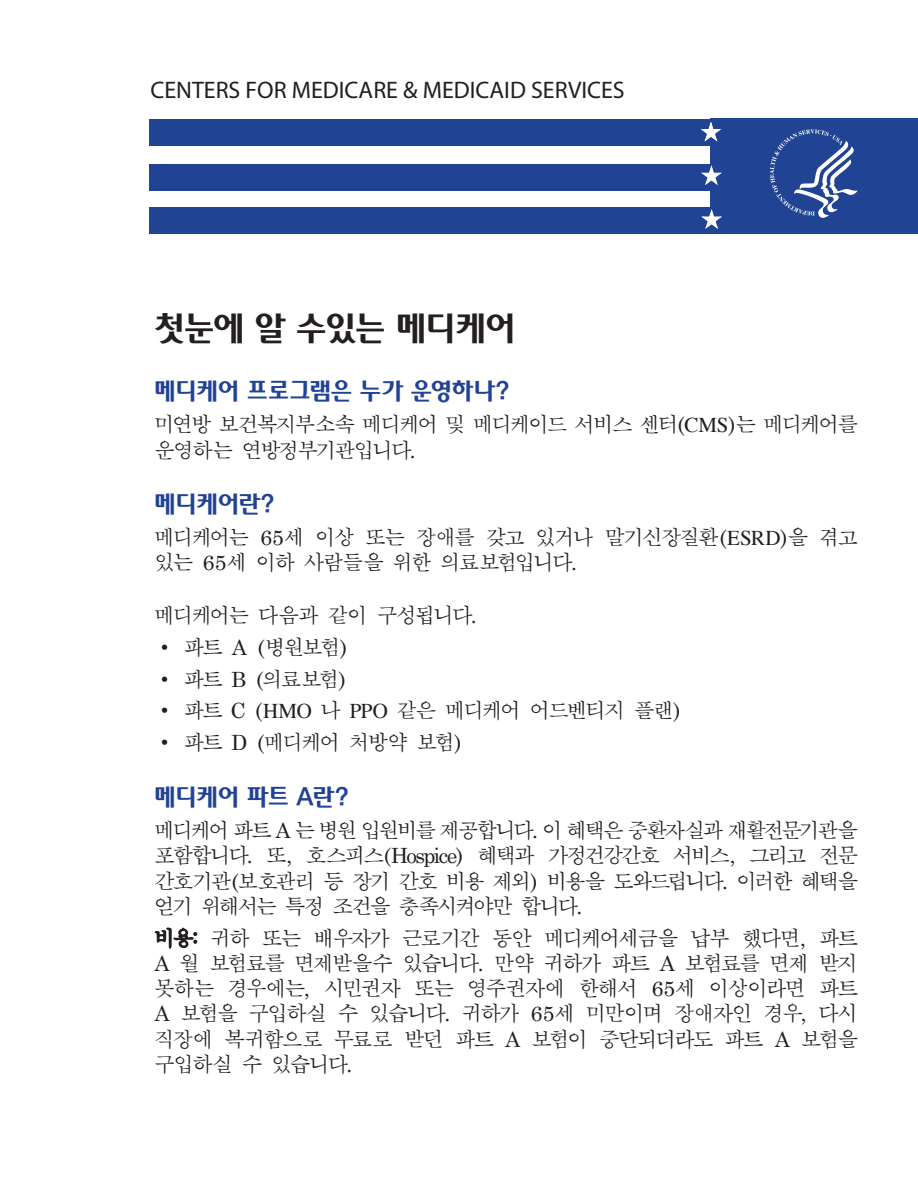
<style>
.page{position:relative;width:918px;height:1188px;background:#fff}
.page>*{position:absolute;margin:0;border:0;box-sizing:border-box;transform-origin:0 0}
.t1{font:36px "YDI2002";letter-spacing:-.035em;color:#231f20}
.t2{font:25.5px "YDI2002";letter-spacing:-.03em;color:#214393}
.t3{font:24px "Myriad";color:#231f20}
.t4{font:21px/25.2px "Apple Myungjo";letter-spacing:-.115em;color:#211d1e}
.s1{font-family:"Times"}
</style>
<div class="page">
<div style="left:149px;top:119px;width:567px;height:26px;background:#214393"></div>
<div style="left:149px;top:164px;width:567px;height:27px;background:#214393"></div>
<div style="left:149px;top:207px;width:567px;height:27px;background:#214393"></div>
<div style="left:711px;top:119px;width:207px;height:115px;background:#214393"></div>
<svg style="left:700px;top:121px;width:22px;height:21px"></svg>
<svg style="left:701px;top:165px;width:21px;height:21px"></svg>
<svg style="left:701px;top:209px;width:21px;height:20px"></svg>
<svg style="left:770px;top:129px;width:88px;height:89px"></svg>
<svg style="left:154px;top:927px;width:44px;height:22px"></svg>
<p class="t3" style="left:150px;top:78px;width:476px">CENTERS FOR MEDICARE &amp; MEDICAID SERVICES</p>
<p class="t1" style="left:154px;top:309px;width:363px">첫눈에 알 수있는 메디케어</p>
<p class="t2" style="left:154px;top:378px;width:357px">메디케어 프로그램은 누가 운영하나?</p>
<p class="t4" style="left:154px;top:412px;width:706px">미연방 보건복지부소속 메디케어 및 메디케이드 서비스 센터( <span class="s1">CMS</span> )는 메디케어를 운영하는 연방정부기관입니다.</p>
<p class="t2" style="left:154px;top:491px;width:122px">메디케어란?</p>
<p class="t4" style="left:154px;top:525px;width:706px">메디케어는 65세 이상 또는 장애를 갖고 있거나 말기신장질환( <span class="s1">ESRD</span> )을 겪고 있는 65세 이하 사람들을 위한 의료보험입니다.</p>
<p class="t4" style="left:154px;top:603px;width:325px">메디케어는 다음과 같이 구성됩니다.</p>
<p class="t4" style="left:154px;top:635px;width:196px">• 파트 A (병원보험)</p>
<p class="t4" style="left:154px;top:667px;width:195px">• 파트 B (의료보험)</p>
<p class="t4" style="left:154px;top:699px;width:530px">• 파트 C ( <span class="s1">HMO</span> 나 <span class="s1">PPO</span> 같은 메디케어 어드벤티지 플랜)</p>
<p class="t4" style="left:154px;top:731px;width:311px">• 파트 D (메디케어 처방약 보험)</p>
<p class="t2" style="left:154px;top:784px;width:196px">메디케어 파트 A란?</p>
<p class="t4" style="left:154px;top:818px;width:706px;text-align:justify">메디케어 파트 A 는 병원 입원비를 제공합니다. 이 혜택은 중환자실과 재활전문기관을 포함합니다. 또, 호스피스(Hospice) 혜택과 가정건강간호 서비스, 그리고 전문 간호기관(보호관리 등 장기 간호 비용 제외) 비용을 도와드립니다. 이러한 혜택을 얻기 위해서는 특정 조건을 충족시켜야만 합니다.</p>
<p class="t4" style="left:154px;top:926px;width:706px;text-align:justify">비용: 귀하 또는 배우자가 근로기간 동안 메디케어세금을 납부 했다면, 파트 A 월 보험료를 면제받을수 있습니다. 만약 귀하가 파트 A 보험료를 면제 받지 못하는 경우에는, 시민권자 또는 영주권자에 한해서 65세 이상이라면 파트 A 보험을 구입하실 수 있습니다. 귀하가 65세 미만이며 장애자인 경우, 다시 직장에 복귀함으로 무료로 받던 파트 A 보험이 중단되더라도 파트 A 보험을 구입하실 수 있습니다.</p>
</div>
